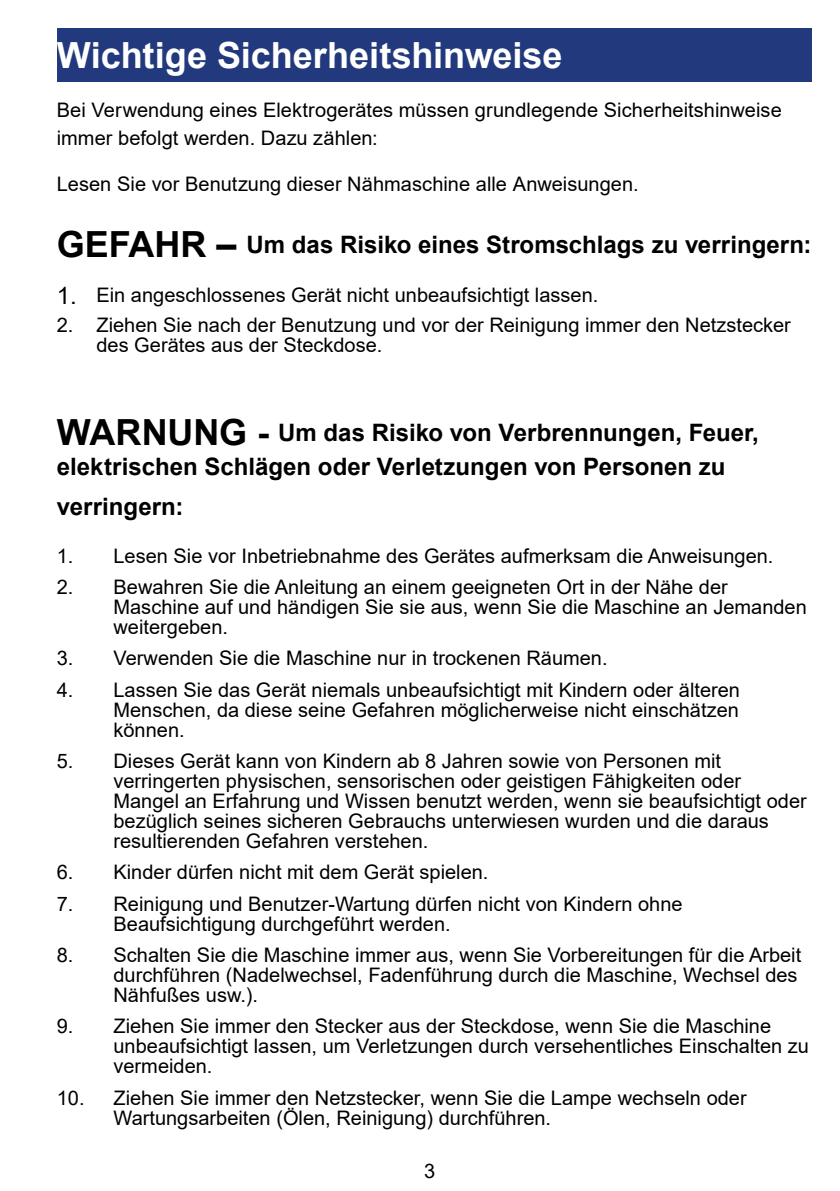
<style>
.page{position:relative;width:840px;height:1191px;background:#fff}
.page>*{position:absolute;margin:0;border:0;box-sizing:border-box;transform-origin:0 0}
.t1{font:700 36px "Arial";color:#fff}
.t2{font:700 24px/34px "Arial";color:#000}
.t3{font:20px/20px "Arial";color:#000}
.s1{font-size:36px}
.s2{font-size:24px}
</style>
<div class="page">
<div style="left:57px;top:28px;width:754px;height:54px;background:#223a7d"></div>
<h1 class="t1" style="left:57px;top:30px;width:507px">Wichtige Sicherheitshinweise</h1>
<p class="t3" style="left:57px;top:96px;width:726px;line-height:28px">Bei Verwendung eines Elektrogerätes müssen grundlegende Sicherheitshinweise immer befolgt werden. Dazu zählen:</p>
<p class="t3" style="left:57px;top:173px;width:583px">Lesen Sie vor Benutzung dieser Nähmaschine alle Anweisungen.</p>
<p class="t2" style="left:57px;top:228px;width:756px"><span class="s1">GEFAHR –</span> Um das Risiko eines Stromschlags zu verringern:</p>
<p class="t3" style="left:57px;top:285px;width:543px"><span class="s2">1.</span> Ein angeschlossenes Gerät nicht unbeaufsichtigt lassen.</p>
<p class="t3" style="left:96px;top:314px;width:695px;text-indent:-40px">2. Ziehen Sie nach der Benutzung und vor der Reinigung immer den Netzstecker des Gerätes aus der Steckdose.</p>
<p class="t2" style="left:57px;top:415px;width:703px"><span class="s1">WARNUNG -</span> Um das Risiko von Verbrennungen, Feuer, elektrischen Schlägen oder Verletzungen von Personen zu</p>
<p class="t2" style="left:57px;top:489px;width:128px">verringern:</p>
<p class="t3" style="left:57px;top:545px;width:717px">1. Lesen Sie vor Inbetriebnahme des Gerätes aufmerksam die Anweisungen.</p>
<p class="t3" style="left:113px;top:577px;width:694px;text-indent:-57px">2. Bewahren Sie die Anleitung an einem geeigneten Ort in der Nähe der<br>Maschine auf und händigen Sie sie aus, wenn Sie die Maschine an Jemanden weitergeben.</p>
<p class="t3" style="left:57px;top:648px;width:552px">3. Verwenden Sie die Maschine nur in trockenen Räumen.</p>
<p class="t3" style="left:113px;top:679px;width:627px;text-align:justify;text-indent:-57px">4. Lassen Sie das Gerät niemals unbeaufsichtigt mit Kindern oder älteren Menschen, da diese seine Gefahren möglicherweise nicht einschätzen können.</p>
<p class="t3" style="left:113px;top:751px;width:694px;text-indent:-57px">5. Dieses Gerät kann von Kindern ab 8 Jahren sowie von Personen mit verringerten physischen, sensorischen oder geistigen Fähigkeiten oder Mangel an Erfahrung und Wissen benutzt werden, wenn sie beaufsichtigt oder bezüglich seines sicheren Gebrauchs unterwiesen wurden und die daraus resultierenden Gefahren verstehen.</p>
<p class="t3" style="left:57px;top:862px;width:433px">6. Kinder dürfen nicht mit dem Gerät spielen.</p>
<p class="t3" style="left:113px;top:893px;width:570px;text-indent:-57px">7. Reinigung und Benutzer-Wartung dürfen nicht von Kindern ohne<br>Beaufsichtigung durchgeführt werden.</p>
<p class="t3" style="left:113px;top:945px;width:689px;text-indent:-57px">8. Schalten Sie die Maschine immer aus, wenn Sie Vorbereitungen für die Arbeit durchführen (Nadelwechsel, Fadenführung durch die Maschine, Wechsel des<br>Nähfußes usw.).</p>
<p class="t3" style="left:113px;top:1016px;width:696px;text-indent:-57px">9. Ziehen Sie immer den Stecker aus der Steckdose, wenn Sie die Maschine unbeaufsichtigt lassen, um Verletzungen durch versehentliches Einschalten zu vermeiden.</p>
<p class="t3" style="left:113px;top:1087px;width:634px;text-indent:-57px">10. Ziehen Sie immer den Netzstecker, wenn Sie die Lampe wechseln oder<br>Wartungsarbeiten (Ölen, Reinigung) durchführen.</p>
<p class="t3" style="left:424px;top:1161px;width:13px">3</p>
</div>
